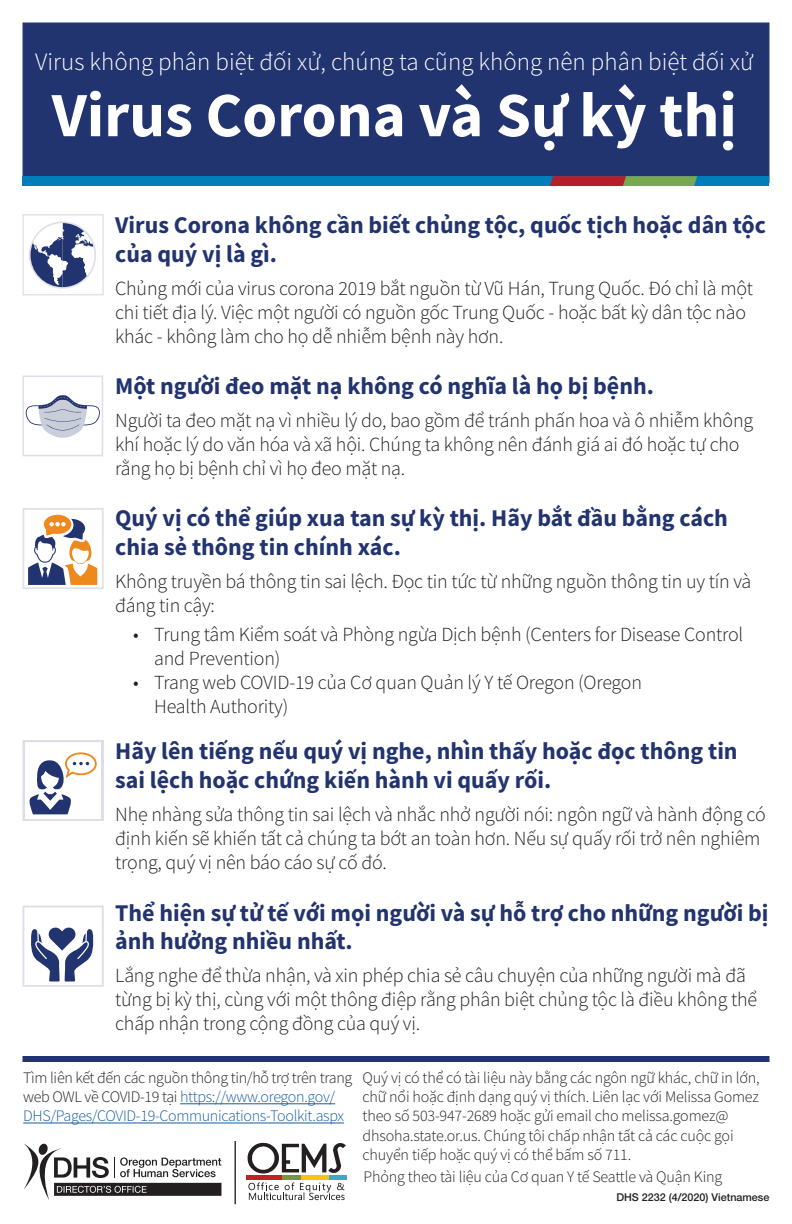
<style>
.page{position:relative;width:792px;height:1224px;background:#fff}
.page>*{position:absolute;margin:0;border:0;box-sizing:border-box;transform-origin:0 0}
.t1{font:700 63px "Source Sans Pro";color:#fff}
.t2{font:300 25px "Source Sans Pro";color:#fff}
.t3{font:700 24px/28.8px "Source Sans Pro";color:#22346f}
.t4{font:300 20px/24px "Source Sans Pro";letter-spacing:-.01em;color:#231f20}
.t5{font:300 16px/19.2px "Source Sans Pro";letter-spacing:-.01em;color:#231f20}
.t6{font:300 16px/19.2px "Source Sans Pro";letter-spacing:-.02em;color:#175d9e}
.t7{font:500 10.8px "Helvetica Neue LT Std";color:#231f20}
.s1{color:#231f20}
</style>
<div class="page">
<div style="left:23px;top:22px;width:747px;height:161px;background:#22346f;border:1px solid #22346f"></div>
<hr style="left:180px;top:1103px;width:155px;height:1px;background:#175d9e">
<hr style="left:23px;top:1123px;width:321px;height:1px;background:#175d9e">
<div style="left:22px;top:1056px;width:748px;height:6px;background:#22346f"></div>
<div style="left:22px;top:176px;width:748px;height:10px;background:#007dbb"></div>
<svg style="left:550px;top:176px;width:147px;height:10px"></svg>
<hr style="left:247px;top:1175px;width:35px;height:4px;background:#c12026">
<hr style="left:282px;top:1175px;width:19px;height:4px;background:#78963f">
<hr style="left:301px;top:1175px;width:28px;height:4px;background:#fdc014">
<hr style="left:329px;top:1175px;width:18px;height:4px;background:#3daac4">
<svg style="left:247px;top:1142px;width:99px;height:32px"></svg>
<svg style="left:248px;top:1182px;width:97px;height:19px"></svg>
<svg style="left:24px;top:1143px;width:197px;height:57px"></svg>
<hr style="left:235px;top:1141px;width:1px;height:63px;background:#231f20">
<svg style="left:22px;top:376px;width:81px;height:80px"></svg>
<div style="left:22px;top:508px;width:82px;height:81px;border:2px solid #e0e2e9"></div>
<div style="left:23px;top:214px;width:81px;height:81px;border:1px solid #dedee8"></div>
<svg style="left:30px;top:223px;width:65px;height:64px"></svg>
<div style="left:22px;top:906px;width:82px;height:81px;border:2px solid #dedee8"></div>
<svg style="left:31px;top:927px;width:63px;height:55px"></svg>
<svg style="left:22px;top:740px;width:82px;height:81px"></svg>
<svg style="left:28px;top:510px;width:69px;height:79px"></svg>
<p class="t2" style="left:35px;top:47px;width:720px">Virus không phân biệt đối xử, chúng ta cũng không nên phân biệt đối xử</p>
<h1 class="t1" style="left:52px;top:73px;width:686px">Virus Corona và Sự kỳ thị</h1>
<p class="t3" style="left:115px;top:210px;width:652px">Virus Corona không cần biết chủng tộc, quốc tịch hoặc dân tộc của quý vị là gì.</p>
<p class="t4" style="left:115px;top:276px;width:639px">Chủng mới của virus corona 2019 bắt nguồn từ Vũ Hán, Trung Quốc. Đó chỉ là một chi tiết địa lý. Việc một người có nguồn gốc Trung Quốc - hoặc bất kỳ dân tộc nào khác - không làm cho họ dễ nhiễm bệnh này hơn.</p>
<p class="t3" style="left:115px;top:371px;width:540px">Một người đeo mặt nạ không có nghĩa là họ bị bệnh.</p>
<p class="t4" style="left:115px;top:408px;width:640px">Người ta đeo mặt nạ vì nhiều lý do, bao gồm để tránh phấn hoa và ô nhiễm không khí hoặc lý do văn hóa và xã hội. Chúng ta không nên đánh giá ai đó hoặc tự cho rằng họ bị bệnh chỉ vì họ đeo mặt nạ.</p>
<p class="t3" style="left:115px;top:504px;width:614px">Quý vị có thể giúp xua tan sự kỳ thị. Hãy bắt đầu bằng cách chia sẻ thông tin chính xác.</p>
<p class="t4" style="left:115px;top:570px;width:638px">Không truyền bá thông tin sai lệch. Đọc tin tức từ những nguồn thông tin uy tín và đáng tin cậy:</p>
<p class="t4" style="left:154px;top:622px;width:591px;text-indent:-21px">• Trung tâm Kiểm soát và Phòng ngừa Dịch bệnh (Centers for Disease Control and Prevention)</p>
<p class="t4" style="left:154px;top:670px;width:489px;text-indent:-21px">• Trang web COVID-19 của Cơ quan Quản lý Y tế Oregon (Oregon<br>Health Authority)</p>
<p class="t3" style="left:115px;top:737px;width:624px">Hãy lên tiếng nếu quý vị nghe, nhìn thấy hoặc đọc thông tin sai lệch hoặc chứng kiến hành vi quấy rối.</p>
<p class="t4" style="left:115px;top:803px;width:652px">Nhẹ nhàng sửa thông tin sai lệch và nhắc nhở người nói: ngôn ngữ và hành động có định kiến sẽ khiến tất cả chúng ta bớt an toàn hơn. Nếu sự quấy rối trở nên nghiêm trọng, quý vị nên báo cáo sự cố đó.</p>
<p class="t3" style="left:115px;top:898px;width:655px">Thể hiện sự tử tế với mọi người và sự hỗ trợ cho những người bị ảnh hưởng nhiều nhất.</p>
<p class="t4" style="left:115px;top:964px;width:643px">Lắng nghe để thừa nhận, và xin phép chia sẻ câu chuyện của những người mà đã từng bị kỳ thị, cùng với một thông điệp rằng phân biệt chủng tộc là điều không thể chấp nhận trong cộng đồng của quý vị.</p>
<p class="t6" style="left:23px;top:1068px;width:331px"><span class="s1">Tìm liên kết đến các nguồn thông tin/hỗ trợ trên trang web OWL về COVID-19 tại</span> https://www.oregon.gov/<br>DHS/Pages/COVID-19-Communications-Toolkit.aspx</p>
<p class="t5" style="left:363px;top:1068px;width:399px">Quý vị có thể có tài liệu này bằng các ngôn ngữ khác, chữ in lớn, chữ nổi hoặc định dạng quý vị thích. Liên lạc với Melissa Gomez theo số 503-947-2689 hoặc gửi email cho melissa.gomez@ dhsoha.state.or.us. Chúng tôi chấp nhận tất cả các cuộc gọi chuyển tiếp hoặc quý vị có thể bấm số 711.</p>
<p class="t5" style="left:364px;top:1167px;width:360px">Phỏng theo tài liệu của Cơ quan Y tế Seattle và Quận King</p>
<p class="t7" style="left:616px;top:1190px;width:155px">DHS 2232 (4/2020) Vietnamese</p>
</div>
